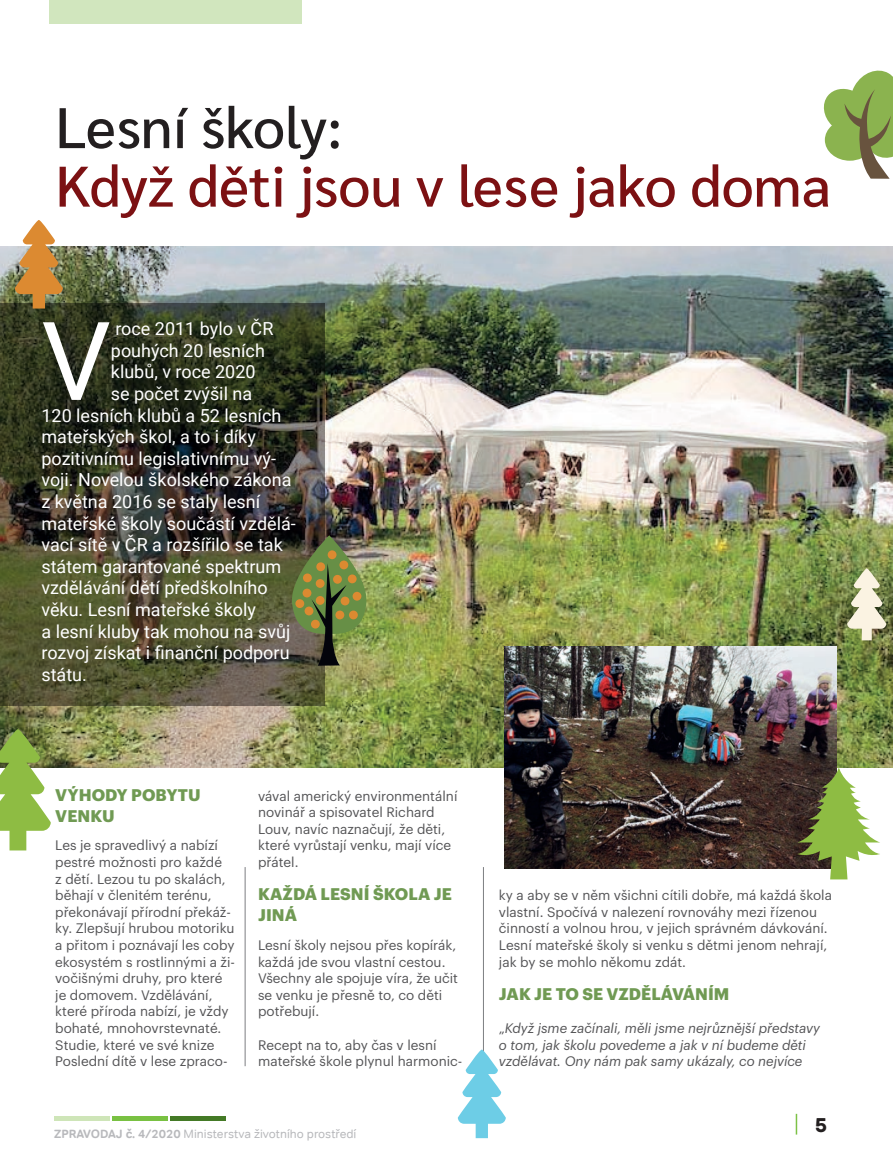
<style>
.page{position:relative;width:893px;height:1170px;background:#fff}
.page>*{position:absolute;margin:0;border:0;box-sizing:border-box;transform-origin:0 0}
.t1{font:109.2px "Roboto";color:#fff}
.t2{font:500 57px "Sarabun";color:#7c1113}
.t3{font:500 57px "Sarabun";color:#231f20}
.t4{font:21.15px "Archive";color:#231f20}
.t5{font:18px "Roboto";color:#fff}
.t6{font:700 16.5px/21px "Graphik LG";letter-spacing:.005em;color:#709a53}
.t7{font:13.5px/16.6px "Graphik LG";color:#535355}
.t8{font:italic 13.5px/16.6px "Graphik LG";color:#535355}
.t9{font:12px "Tondo Corp";color:#b8b9bc}
.s1{font-weight:700}
.s2{font-style:normal}
</style>
<div class="page">
<svg style="left:170px;top:1116px;width:56px;height:3px"></svg>
<svg style="left:54px;top:1116px;width:56px;height:3px"></svg>
<svg style="left:112px;top:1116px;width:56px;height:3px"></svg>
<svg style="left:796px;top:1113px;width:1px;height:21px"></svg>
<div style="left:49px;top:0;width:253px;height:23px;background:#d1e6be"></div>
<img style="left:0;top:247px;width:893px;height:520px">
<svg style="left:0;top:729px;width:51px;height:121px"></svg>
<hr style="left:245px;top:867px;width:1px;height:199px;background:#7c7e81">
<hr style="left:483px;top:867px;width:1px;height:199px;background:#7c7e81">
<svg style="left:0;top:303px;width:325px;height:402px;background:#3e3f2a"></svg>
<img style="left:505px;top:646px;width:332px;height:222px">
<img style="left:291px;top:535px;width:76px;height:130px">
<div style="left:328px;top:550px;width:8px;height:9px;background:#dc8a31;border-radius:50%"></div>
<div style="left:316px;top:562px;width:9px;height:9px;background:#dc8a31;border-radius:50%"></div>
<div style="left:303px;top:573px;width:9px;height:9px;background:#dc8a31;border-radius:50%"></div>
<div style="left:316px;top:579px;width:9px;height:9px;background:#dc8a31;border-radius:50%"></div>
<div style="left:303px;top:588px;width:8px;height:9px;background:#dc8a31;border-radius:50%"></div>
<div style="left:316px;top:596px;width:9px;height:8px;background:#dc8a31;border-radius:50%"></div>
<div style="left:295px;top:599px;width:9px;height:9px;background:#dc8a31;border-radius:50%"></div>
<div style="left:305px;top:606px;width:8px;height:9px;background:#dc8a31;border-radius:50%"></div>
<div style="left:311px;top:619px;width:9px;height:9px;background:#dc8a31;border-radius:50%"></div>
<div style="left:335px;top:610px;width:9px;height:9px;background:#dc8a31;border-radius:50%"></div>
<div style="left:349px;top:610px;width:9px;height:9px;background:#dc8a31;border-radius:50%"></div>
<div style="left:341px;top:596px;width:8px;height:9px;background:#dc8a31;border-radius:50%"></div>
<div style="left:353px;top:591px;width:8px;height:9px;background:#dc8a31;border-radius:50%"></div>
<div style="left:348px;top:574px;width:9px;height:9px;background:#dc8a31;border-radius:50%"></div>
<div style="left:333px;top:575px;width:9px;height:8px;background:#dc8a31;border-radius:50%"></div>
<div style="left:339px;top:560px;width:9px;height:9px;background:#dc8a31;border-radius:50%"></div>
<svg style="left:823px;top:70px;width:70px;height:109px"></svg>
<svg style="left:458px;top:1049px;width:48px;height:88px"></svg>
<svg style="left:847px;top:568px;width:39px;height:72px;background:#b9bc98"></svg>
<svg style="left:15px;top:220px;width:48px;height:88px"></svg>
<svg style="left:797px;top:767px;width:83px;height:112px"></svg>
<h2 class="t3" style="left:55px;top:95px;width:288px">Lesní školy:</h2>
<h2 class="t2" style="left:55px;top:154px;width:777px">Když děti jsou v lese jako doma</h2>
<h1 class="t1" style="left:41px;top:284px;width:71px">V</h1>
<h3 class="t5" style="left:115px;top:316px;width:160px">roce 2011 bylo v ČR</h3>
<h3 class="t5" style="left:111px;top:337px;width:156px">pouhých 20 lesních</h3>
<h3 class="t5" style="left:111px;top:359px;width:146px">klubů, v roce 2020</h3>
<h3 class="t5" style="left:111px;top:381px;width:143px">se počet zvýšil na</h3>
<h3 class="t5" style="left:41px;top:402px;width:241px">120 lesních klubů a 52 lesních</h3>
<h3 class="t5" style="left:41px;top:424px;width:216px">mateřských škol, a to i díky</h3>
<h3 class="t5" style="left:41px;top:445px;width:236px">pozitivnímu legislativnímu vý-</h3>
<h3 class="t5" style="left:41px;top:467px;width:252px">voji. Novelou školského zákona</h3>
<h3 class="t5" style="left:41px;top:489px;width:220px">z května 2016 se staly lesní</h3>
<h3 class="t5" style="left:41px;top:510px;width:256px">mateřské školy součástí vzdělá-</h3>
<h3 class="t5" style="left:41px;top:532px;width:243px">vací sítě v ČR a rozšířilo se tak</h3>
<h3 class="t5" style="left:41px;top:553px;width:241px">státem garantované spektrum</h3>
<h3 class="t5" style="left:41px;top:575px;width:228px">vzdělávání dětí předškolního</h3>
<h3 class="t5" style="left:41px;top:597px;width:216px">věku. Lesní mateřské školy</h3>
<h3 class="t5" style="left:41px;top:618px;width:250px">a lesní kluby tak mohou na svůj</h3>
<h3 class="t5" style="left:41px;top:640px;width:250px">rozvoj získat i finanční podporu</h3>
<h3 class="t5" style="left:41px;top:661px;width:47px">státu.</h3>
<p class="t6" style="left:55px;top:782px;width:147px">VÝHODY POBYTU<br>VENKU</p>
<p class="t7" style="left:55px;top:836px;width:181px">Les je spravedlivý a nabízí pestré možnosti pro každé<br>z dětí. Lezou tu po skalách, běhají v členitém terénu, překonávají přírodní překáž&shy;ky. Zlepšují hrubou motoriku a přitom i poznávají les coby ekosystém s rostlinnými a ži&shy;vočišnými druhy, pro které je domovem. Vzdělávání, které příroda nabízí, je vždy bohaté, mnohovrstevnaté.<br>Studie, které ve své knize<br>Poslední dítě v lese zpraco-</p>
<p class="t7" style="left:258px;top:786px;width:201px">vával americký environmentální novinář a spisovatel Richard<br>Louv, navíc naznačují, že děti, které vyrůstají venku, mají více přátel.</p>
<p class="t6" style="left:258px;top:882px;width:195px">KAŽDÁ LESNÍ ŠKOLA JE<br>JINÁ</p>
<p class="t7" style="left:258px;top:935px;width:202px">Lesní školy nejsou přes kopírák, každá jde svou vlastní cestou.<br>Všechny ale spojuje víra, že učit se venku je přesně to, co děti potřebují.</p>
<p class="t7" style="left:258px;top:1035px;width:206px">Recept na to, aby čas v lesní mateřské škole plynul harmonic-</p>
<p class="t9" style="left:54px;top:1126px;width:304px"><span class="s1">ZPRAVODAJ Č. 4/2020</span> Ministerstva životního prostředí</p>
<p class="t7" style="left:499px;top:885px;width:335px">ky a aby se v něm všichni cítili dobře, má každá škola vlastní. Spočívá v nalezení rovnováhy mezi řízenou činností a volnou hrou, v jejich správném dávkování.<br>Lesní mateřské školy si venku s dětmi jenom nehrají, jak by se mohlo někomu zdát.</p>
<p class="t6" style="left:499px;top:981px;width:230px">JAK JE TO SE VZDĚLÁVÁNÍM</p>
<p class="t8" style="left:499px;top:1018px;width:323px"><span class="s2">„</span>Když jsme začínali, měli jsme nejrůznější představy o tom, jak školu povedeme a jak v ní budeme děti vzdělávat. Ony nám pak samy ukázaly, co nejvíce</p>
<h3 class="t4" style="left:815px;top:1112px;width:13px">5</h3>
</div>
